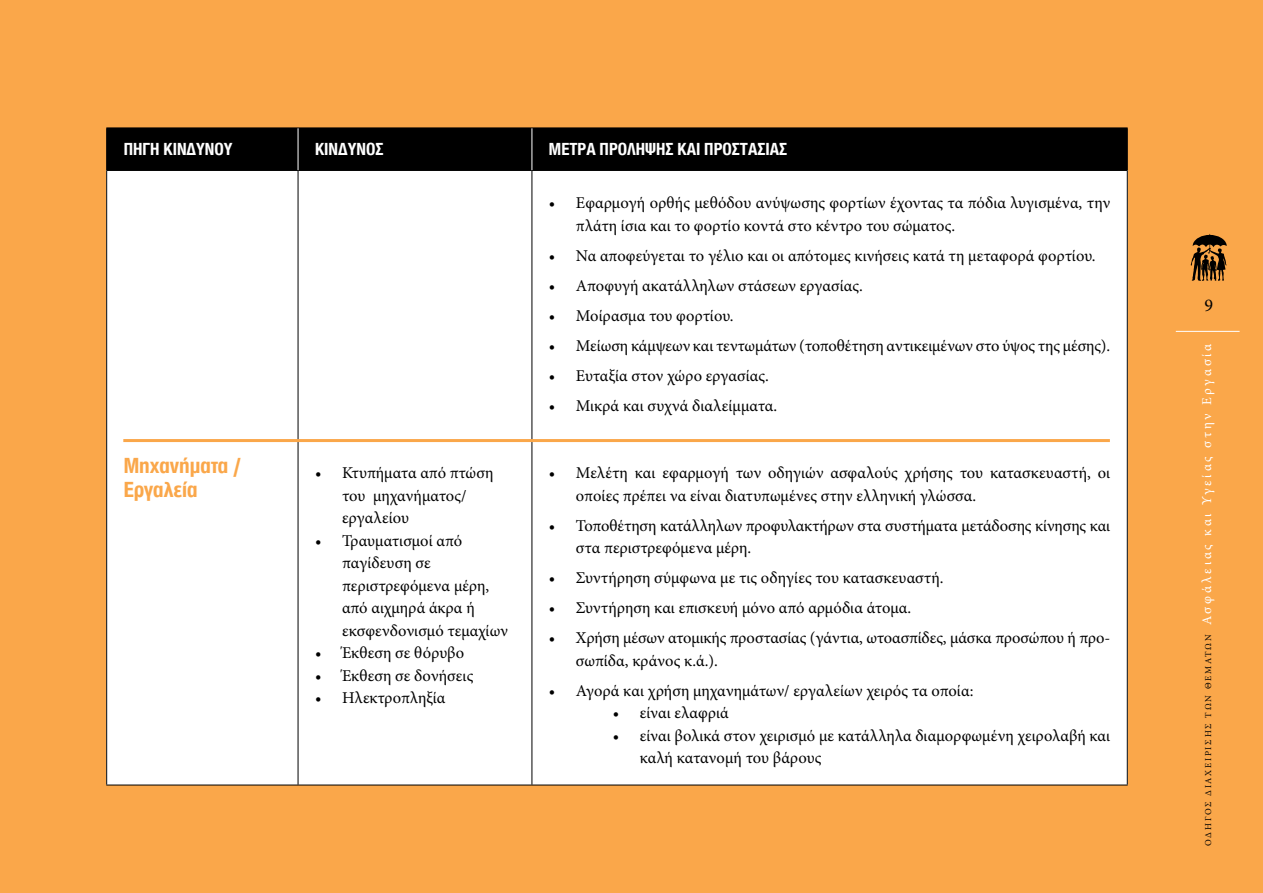
<style>
.page{position:relative;width:1263px;height:893px;background:#faa74a}
.page>*{position:absolute;margin:0;border:0;box-sizing:border-box;transform-origin:0 0}
.t1{font:700 22.5px/24px "CF Helvetica Cond";color:#faa74a}
.t2{font:700 18px "CF Helvetica Cond";color:#fff}
.t3{font:18px "Minion Pro";color:#000}
.t4{font:16.5px/22.5px "Minion Pro";color:#000}
.t5{font:13.5px "Minion Pro";letter-spacing:.2em;color:#fff}
.s1{font-size:9px;color:#000}
</style>
<div class="page">
<svg style="left:1191px;top:234px;width:36px;height:47px;background:#754e22"></svg>
<hr style="left:1176px;top:331px;width:63px;height:1px;background:#fff">
<div style="left:107px;top:129px;width:1020px;height:41px;background:#000"></div>
<div style="left:107px;top:170px;width:191px;height:615px;background:#fff"></div>
<div style="left:298px;top:170px;width:234px;height:615px;background:#fff"></div>
<div style="left:532px;top:170px;width:595px;height:615px;background:#fff"></div>
<hr style="left:106px;top:170px;width:192px;height:1px;background:#000">
<hr style="left:298px;top:170px;width:234px;height:1px;background:#000">
<hr style="left:106px;top:128px;width:192px;height:1px;background:#000">
<hr style="left:106px;top:128px;width:1px;height:42px;background:#000">
<hr style="left:298px;top:128px;width:234px;height:1px;background:#000">
<hr style="left:106px;top:171px;width:1px;height:614px;background:#000">
<hr style="left:298px;top:171px;width:1px;height:614px;background:#000">
<hr style="left:531px;top:171px;width:1px;height:614px;background:#000">
<hr style="left:1127px;top:171px;width:1px;height:614px;background:#000">
<hr style="left:106px;top:785px;width:192px;height:1px;background:#000">
<hr style="left:298px;top:785px;width:234px;height:1px;background:#000">
<hr style="left:532px;top:785px;width:596px;height:1px;background:#000">
<hr style="left:298px;top:128px;width:1px;height:42px;background:#fff">
<hr style="left:532px;top:128px;width:596px;height:1px;background:#000">
<hr style="left:1127px;top:128px;width:1px;height:42px;background:#000">
<hr style="left:532px;top:170px;width:596px;height:1px;background:#000">
<hr style="left:531px;top:128px;width:1px;height:42px;background:#fff">
<hr style="left:123px;top:439px;width:987px;height:3px;background:#faa74a">
<p class="t2" style="left:124px;top:140px;width:110px">ΠΗΓΗ ΚΙΝΔΥΝΟΥ</p>
<p class="t2" style="left:315px;top:140px;width:70px">ΚΙΝΔΥΝΟΣ</p>
<p class="t2" style="left:549px;top:140px;width:240px">ΜΕΤΡΑ ΠΡΟΛΗΨΗΣ ΚΑΙ ΠΡΟΣΤΑΣΙΑΣ</p>
<h1 class="t1" style="left:124px;top:453px;width:118px">Μηχανήματα /<br>Εργαλεία</h1>
<p class="t4" style="left:342px;top:462px;width:153px;text-indent:-27px">• Κτυπήματα από πτώση του μηχανήματος/ εργαλείου</p>
<p class="t4" style="left:342px;top:529px;width:168px;text-indent:-27px">• Τραυματισμοί από παγίδευση σε περιστρεφόμενα μέρη, από αιχμηρά άκρα ή εκσφενδονισμό τεμαχίων</p>
<p class="t4" style="left:315px;top:642px;width:151px">• Έκθεση σε θόρυβο</p>
<p class="t4" style="left:315px;top:664px;width:160px">• Έκθεση σε δονήσεις</p>
<p class="t4" style="left:315px;top:687px;width:132px">• Ηλεκτροπληξία</p>
<p class="t4" style="left:576px;top:192px;width:536px;text-indent:-27px">• Εφαρμογή ορθής μεθόδου ανύψωσης φορτίων έχοντας τα πόδια λυγισμένα, την πλάτη ίσια και το φορτίο κοντά στο κέντρο του σώματος.</p>
<p class="t4" style="left:549px;top:244px;width:548px">• Να αποφεύγεται το γέλιο και οι απότομες κινήσεις κατά τη μεταφορά φορτίου.</p>
<p class="t4" style="left:549px;top:274px;width:316px">• Αποφυγή ακατάλληλων στάσεων εργασίας.</p>
<p class="t4" style="left:549px;top:304px;width:186px">• Μοίρασμα του φορτίου.</p>
<p class="t4" style="left:549px;top:334px;width:563px">• Μείωση κάμψεων και τεντωμάτων (τοποθέτηση αντικειμένων στο ύψος της μέσης).</p>
<p class="t4" style="left:549px;top:364px;width:221px">• Ευταξία στον χώρο εργασίας.</p>
<p class="t4" style="left:549px;top:394px;width:230px">• Μικρά και συχνά διαλείμματα.</p>
<p class="t4" style="left:576px;top:462px;width:536px;text-indent:-27px">• Μελέτη και εφαρμογή των οδηγιών ασφαλούς χρήσης του κατασκευαστή, οι οποίες πρέπει να είναι διατυπωμένες στην ελληνική γλώσσα.</p>
<p class="t4" style="left:576px;top:514px;width:536px;text-indent:-27px">• Τοποθέτηση κατάλληλων προφυλακτήρων στα συστήματα μετάδοσης κίνησης και στα περιστρεφόμενα μέρη.</p>
<p class="t4" style="left:549px;top:567px;width:396px">• Συντήρηση σύμφωνα με τις οδηγίες του κατασκευαστή.</p>
<p class="t4" style="left:549px;top:597px;width:364px">• Συντήρηση και επισκευή μόνο από αρμόδια άτομα.</p>
<p class="t4" style="left:576px;top:627px;width:536px;text-indent:-27px">• Χρήση μέσων ατομικής προστασίας (γάντια, ωτοασπίδες, μάσκα προσώπου ή προ&shy;σωπίδα, κράνος κ.ά.).</p>
<p class="t4" style="left:549px;top:679px;width:426px">• Αγορά και χρήση μηχανημάτων/ εργαλείων χειρός τα οποία:</p>
<p class="t4" style="left:613px;top:702px;width:118px">• είναι ελαφριά</p>
<p class="t4" style="left:640px;top:724px;width:472px;text-indent:-27px">• είναι βολικά στον χειρισμό με κατάλληλα διαμορφωμένη χειρολαβή και καλή κατανομή του βάρους</p>
<p class="t3" style="left:1204px;top:293px;width:10px">9</p>
<p class="t5" style="left:1198px;top:846px;width:504px;rotate:-90deg"><span class="s1">ΟΔΗΓΟΣ ΔΙΑΧΕΙΡΙΣΗΣ ΤΩΝ ΘΕΜΑΤΩΝ</span> Ασφάλειας και Υγείας στην Εργασία</p>
</div>
